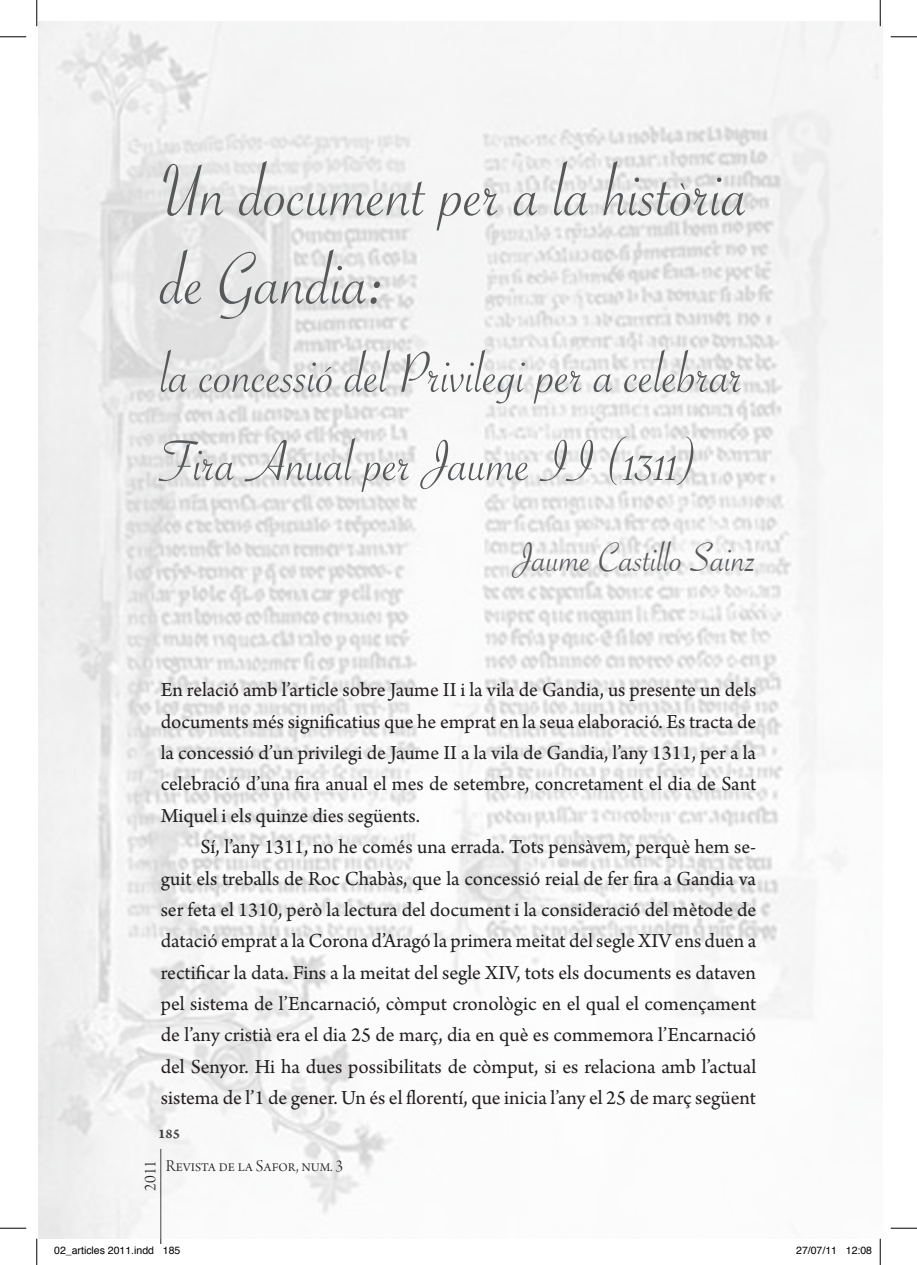
<style>
.page{position:relative;width:917px;height:1265px;background:#fff}
.page>*{position:absolute;margin:0;border:0;box-sizing:border-box;transform-origin:0 0}
.Títol_article{font:78.75px/88.2px "Savoye Let Plain";color:#57585a}
.Títol_article-2{font:61.25px/88.2px "Savoye Let Plain";color:#57585a}
.AUTOR{font:43.75px "Savoye Let Plain";color:#57585a}
.TEXT{font:21px/31.3px "Arno Pro";color:#231f20;text-align:justify}
.TEXT_INI{font:21px/31.3px "Arno Pro";color:#231f20;text-align:justify}
.t1{font:17.5px "Arno Pro Light Display";color:#231f20}
.t2{font:14px "Arno Pro Smbd Caption";color:#231f20}
.t3{font:10.5px "Helvetica";color:#000}
</style>
<div class="page">
<hr style="left:160px;top:1148px;width:1px;height:94px;background:#231f20">
<img style="left:38px;top:22px;width:844px;height:1216px">
<hr style="left:879px;top:0;width:2px;height:26px;background:#fff">
<svg style="left:0;top:36px;width:26px;height:1px"></svg>
<svg style="left:891px;top:36px;width:26px;height:1px"></svg>
<svg style="left:0;top:1227px;width:26px;height:1px"></svg>
<svg style="left:891px;top:1227px;width:26px;height:1px"></svg>
<svg style="left:36px;top:0;width:1px;height:26px"></svg>
<svg style="left:36px;top:1238px;width:1px;height:26px"></svg>
<svg style="left:880px;top:0;width:1px;height:26px"></svg>
<svg style="left:880px;top:1238px;width:1px;height:26px"></svg>
<p class="Títol_article" style="left:161px;top:147px;width:589px">Un document per a la història de Gandia:</p>
<p class="Títol_article-2" style="left:161px;top:329px;width:584px">la concessió del Privilegi per a celebrar<br>Fira Anual per Jaume II (1311)</p>
<p class="AUTOR" style="left:514px;top:528px;width:244px">Jaume Castillo Sainz</p>
<p class="TEXT_INI" style="left:161px;top:675px;width:597px">En relació amb l’article sobre Jaume II i la vila de Gandia, us presente un dels documents més significatius que he emprat en la seua elaboració. Es tracta de la concessió d’un privilegi de Jaume II a la vila de Gandia, l’any 1311, per a la celebració d’una fira anual el mes de setembre, concretament el dia de Sant Miquel i els quinze dies següents.</p>
<p class="TEXT" style="left:161px;top:832px;width:597px;text-indent:40px">Sí, l’any 1311, no he comés una errada. Tots pensàvem, perquè hem se&shy;guit els treballs de Roc Chabàs, que la concessió reial de fer fira a Gandia va ser feta el 1310, però la lectura del document i la consideració del mètode de datació emprat a la Corona d’Aragó la primera meitat del segle XIV ens duen a rectificar la data. Fins a la meitat del segle XIV, tots els documents es dataven pel sistema de l’Encarnació, còmput cronològic en el qual el començament de l’any cristià era el dia 25 de març, dia en què es commemora l’Encarnació del Senyor. Hi ha dues possibilitats de còmput, si es relaciona amb l’actual sistema de l’1 de gener. Un és el florentí, que inicia l’any el 25 de març següent</p>
<p class="t2" style="left:158px;top:1125px;width:23px">185</p>
<p class="t1" style="left:141px;top:1190px;width:32px;rotate:-90deg">2011</p>
<p class="t1" style="left:166px;top:1155px;width:179px">Revista de la Safor, num. 3</p>
<p class="t3" style="left:54px;top:1242px;width:128px">02_articles 2011.indd 185</p>
<p class="t3" style="left:796px;top:1242px;width:77px">27/07/11 12:08</p>
</div>
